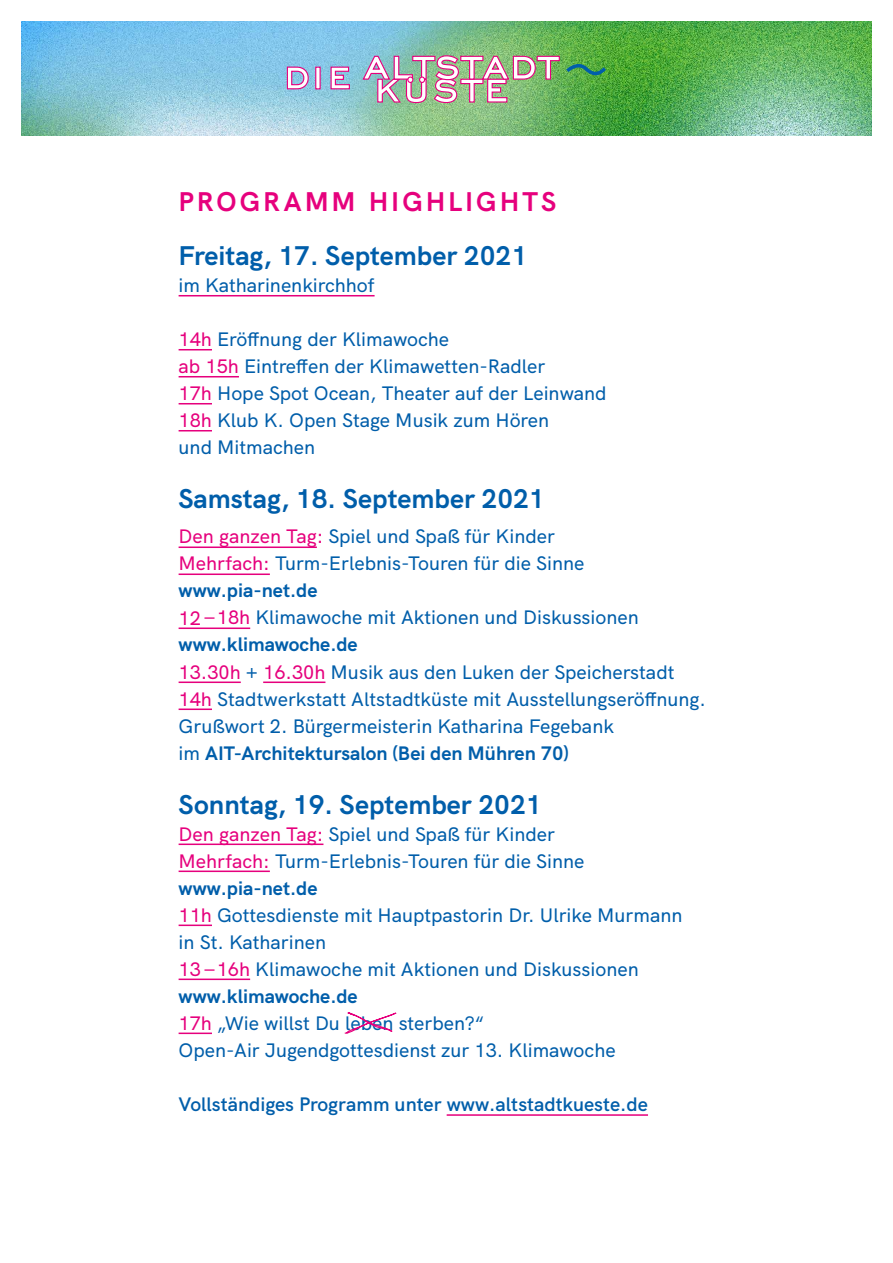
<style>
.page{position:relative;width:893px;height:1263px;background:#fff}
.page>*{position:absolute;margin:0;border:0;box-sizing:border-box;transform-origin:0 0}
.t1{font:700 27px "HK Grotesk";color:#005eaa}
.t2{font:700 27px "HK Grotesk";letter-spacing:.11em;color:#e6007d}
.t3{font:500 19.5px/27px "HK Grotesk";color:#005eaa}
.t4{font:600 19.5px "HK Grotesk";color:#005eaa}
.s1{color:#e6007d}
.s2{font-weight:700}
</style>
<div class="page">
<img style="left:21px;top:21px;width:851px;height:114px">
<svg style="left:286px;top:66px;width:64px;height:24px"></svg>
<img style="left:362px;top:55px;width:248px;height:49px">
<div style="left:419px;top:76px;width:6px;height:7px;border:1px solid #e6007d;border-radius:50%"></div>
<hr style="left:179px;top:295px;width:196px;height:1px;background:#e6007d">
<hr style="left:179px;top:349px;width:33px;height:1px;background:#e6007d">
<hr style="left:179px;top:376px;width:60px;height:1px;background:#e6007d">
<hr style="left:179px;top:403px;width:33px;height:1px;background:#e6007d">
<hr style="left:179px;top:430px;width:33px;height:1px;background:#e6007d">
<hr style="left:179px;top:546px;width:138px;height:2px;background:#e6007d">
<hr style="left:179px;top:573px;width:91px;height:2px;background:#e6007d">
<hr style="left:179px;top:627px;width:71px;height:2px;background:#e6007d">
<hr style="left:179px;top:681px;width:62px;height:2px;background:#e6007d">
<hr style="left:263px;top:681px;width:62px;height:2px;background:#e6007d">
<hr style="left:179px;top:708px;width:33px;height:2px;background:#e6007d">
<hr style="left:179px;top:843px;width:144px;height:2px;background:#e6007d">
<hr style="left:179px;top:870px;width:91px;height:2px;background:#e6007d">
<hr style="left:179px;top:924px;width:33px;height:2px;background:#e6007d">
<hr style="left:179px;top:978px;width:71px;height:2px;background:#e6007d">
<hr style="left:179px;top:1032px;width:33px;height:2px;background:#e6007d">
<hr style="left:447px;top:1114px;width:201px;height:2px;background:#e6007d">
<svg style="left:344px;top:1012px;width:53px;height:22px"></svg>
<h1 class="t2" style="left:179px;top:180px;width:379px">PROGRAMM HIGHLIGHTS</h1>
<h1 class="t1" style="left:179px;top:234px;width:350px">Freitag, 17. September 2021</h1>
<p class="t3" style="left:179px;top:270px;width:197px">im Katharinenkirchhof</p>
<p class="t3" style="left:179px;top:324px;width:430px"><span class="s1">14h</span> Eröffnung der Klimawoche<br><span class="s1">ab 15h</span> Eintreffen der Klimawetten-Radler<br><span class="s1">17h</span> Hope Spot Ocean, Theater auf der Leinwand <span class="s1">18h</span> Klub K. Open Stage Musik zum Hören<br>und Mitmachen</p>
<h1 class="t1" style="left:179px;top:477px;width:368px">Samstag, 18. September 2021</h1>
<p class="t3" style="left:179px;top:521px;width:529px"><span class="s1">Den ganzen Tag:</span> Spiel und Spaß für Kinder<br><span class="s1">Mehrfach:</span> Turm-Erlebnis-Touren für die Sinne <span class="s2">www.pia-net.de<br></span><span class="s1">12–18h</span> Klimawoche mit Aktionen und Diskussionen <span class="s2">www.klimawoche.de<br></span><span class="s1">13.30h</span> + <span class="s1">16.30h</span> Musik aus den Luken der Speicherstadt <span class="s1">14h</span> Stadtwerkstatt Altstadtküste mit Ausstellungseröffnung.<br>Grußwort 2. Bürgermeisterin Katharina Fegebank<br>im <span class="s2">AIT-Architektursalon (Bei den Mühren 70)</span></p>
<h1 class="t1" style="left:179px;top:783px;width:365px">Sonntag, 19. September 2021</h1>
<p class="t3" style="left:179px;top:818px;width:505px"><span class="s1">Den ganzen Tag:</span> Spiel und Spaß für Kinder<br><span class="s1">Mehrfach:</span> Turm-Erlebnis-Touren für die Sinne <span class="s2">www.pia-net.de<br></span><span class="s1">11h</span> Gottesdienste mit Hauptpastorin Dr. Ulrike Murmann in St. Katharinen<br><span class="s1">13–16h</span> Klimawoche mit Aktionen und Diskussionen <span class="s2">www.klimawoche.de<br></span><span class="s1">17h</span> „Wie willst Du leben sterben?“<br>Open-Air Jugendgottesdienst zur 13. Klimawoche</p>
<p class="t4" style="left:179px;top:1088px;width:471px">Vollständiges Programm unter www.altstadtkueste.de</p>
</div>
